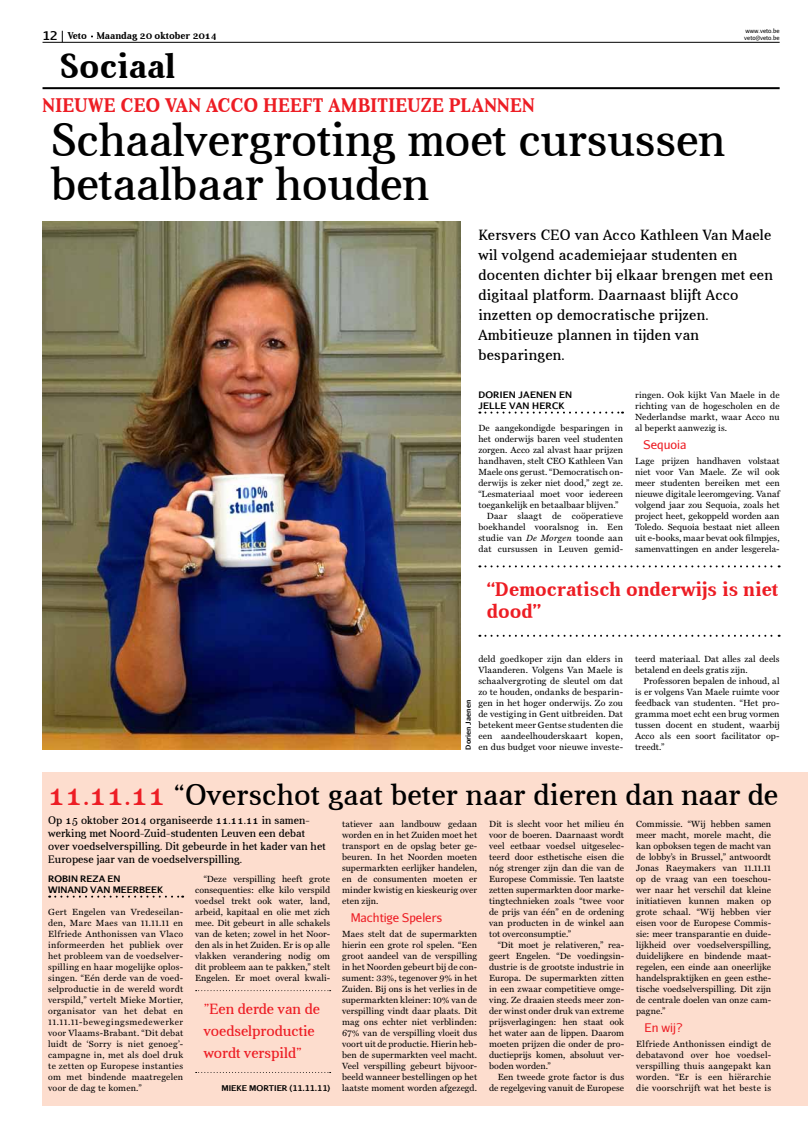
<style>
.page{position:relative;width:808px;height:1134px;background:#fff}
.page>*{position:absolute;margin:0;border:0;box-sizing:border-box;transform-origin:0 0}
.t1{font:47px/44px "Aver";color:#000}
.t2{font:700 35px "Aver";color:#000}
.t3{font:30px "Aver";letter-spacing:.01em;color:#000}
.t4{font:700 20px/22px "Aver";letter-spacing:.005em;color:#ed1d24}
.t5{font:15px/20px "Aver";letter-spacing:.02em;color:#000}
.t6{font:15px/22px "Aver";color:#ed1d24}
.t7{font:12px "Aurulent Sans";color:#ed1d24}
.t8{font:11px/13px "Aver";letter-spacing:.01em;color:#000}
.t9{font:700 10px "Aver";color:#000}
.t10{font:9px/11px "Miller Text";letter-spacing:.01em;color:#000;text-align:justify}
.t11{font:700 9px/11px "Aurulent Sans";color:#000}
.t12{font:700 9px/11px "Aurulent Sans";letter-spacing:.02em;color:#000}
.t13{font:700 8px "Aurulent Sans";color:#000}
.t14{font:700 7px "Aurulent Sans";color:#000}
.t15{font:6px/7.2px "Aurulent Sans";color:#000}
.s1{font-family:"Aurulent Sans";font-size:12px}
.s2{font-style:italic}
.s3{color:#ed1d24}
</style>
<div class="page">
<svg style="left:479px;top:412px;width:144px;height:2px"></svg>
<div style="left:43px;top:772px;width:765px;height:334px;background:#fdddce"></div>
<svg style="left:49px;top:896px;width:134px;height:2px"></svg>
<svg style="left:196px;top:990px;width:135px;height:1px"></svg>
<svg style="left:196px;top:1072px;width:135px;height:1px"></svg>
<img style="left:43px;top:222px;width:418px;height:528px">
<svg style="left:479px;top:565px;width:301px;height:2px"></svg>
<svg style="left:479px;top:635px;width:301px;height:2px"></svg>
<hr style="left:43px;top:42px;width:737px;height:1px;background:#000">
<hr style="left:43px;top:87px;width:737px;height:2px;background:#000">
<p class="t9" style="left:43px;top:30px;width:176px"><span class="s1">12</span> Veto Maandag 20 oktober 2014</p>
<p class="t15" style="left:744px;top:27px;width:37px">www.veto.be veto@veto.be</p>
<h2 class="t2" style="left:60px;top:46px;width:118px">Sociaal</h2>
<h3 class="t4" style="left:43px;top:94px;width:92px">Nieuwe CEO</h3>
<h3 class="t4" style="left:165px;top:94px;width:371px">van Acco heeft ambitieuze plannen</h3>
<h1 class="t1" style="left:51px;top:118px;width:675px">Schaalvergroting moet cursussen betaalbaar houden</h1>
<p class="t5" style="left:478px;top:225px;width:296px">Kersvers CEO van Acco Kathleen Van Maele wil volgend academiejaar studenten en docenten dichter bij elkaar brengen met een digitaal platform. Daarnaast blijft Acco inzetten op democratische prijzen.<br>Ambitieuze plannen in tijden van besparingen.</p>
<p class="t12" style="left:478px;top:388px;width:95px">DORI EN JAENEN EN<br>JELLE VAN H ERCK</p>
<p class="t10" style="left:478px;top:422px;width:146px">De aangekondigde besparingen in</p>
<p class="t10" style="left:478px;top:433px;width:146px">het onderwijs baren veel studenten</p>
<p class="t10" style="left:478px;top:444px;width:146px">zorgen. Acco zal alvast haar prijzen</p>
<p class="t10" style="left:478px;top:455px;width:146px">handhaven, stelt CEO Kathleen Van</p>
<p class="t10" style="left:478px;top:466px;width:146px">Maele ons gerust. “Democratisch on-</p>
<p class="t10" style="left:478px;top:477px;width:146px">derwijs is zeker niet dood,” zegt ze.</p>
<p class="t10" style="left:478px;top:488px;width:146px">“Lesmateriaal moet voor iedereen</p>
<p class="t10" style="left:478px;top:499px;width:142px">toegankelijk en betaalbaar blijven.”</p>
<p class="t10" style="left:487px;top:510px;width:138px">Daar slaagt de coöperatieve</p>
<p class="t10" style="left:478px;top:521px;width:146px">boekhandel vooralsnog in. Een</p>
<p class="t10" style="left:478px;top:532px;width:146px">studie van <span class="s2">De Morgen</span> toonde aan</p>
<p class="t10" style="left:478px;top:543px;width:146px">dat cursussen in Leuven gemid-</p>
<p class="t10" style="left:635px;top:389px;width:146px">ringen. Ook kijkt Van Maele in de richting van de hogescholen en de Nederlandse markt, waar Acco nu al beperkt aanwezig is.</p>
<h3 class="t7" style="left:643px;top:437px;width:44px">Sequoia</h3>
<p class="t10" style="left:635px;top:455px;width:146px">Lage prijzen handhaven volstaat niet voor Van Maele. Ze wil ook meer studenten bereiken met een nieuwe digitale leeromgeving. Vanaf volgend jaar zou Sequoia, zoals het project heet, gekoppeld worden aan Toledo. Sequoia bestaat niet alleen uit e-books, maar bevat ook filmpjes, samenvattingen en ander lesgerela-</p>
<h3 class="t4" style="left:487px;top:578px;width:293px">“Democratisch onderwijs is niet dood”</h3>
<p class="t10" style="left:478px;top:653px;width:146px">deld goedkoper zijn dan elders in Vlaanderen. Volgens Van Maele is schaalvergroting de sleutel om dat zo te houden, ondanks de besparin&shy;gen in het hoger onderwijs. Zo zou de vestiging in Gent uitbreiden. Dat betekent meer Gentse studenten die een aandeelhouderskaart kopen, en dus budget voor nieuwe investe-</p>
<p class="t14" style="left:463px;top:750px;width:51px;rotate:-90deg">DORIEN JAENEN</p>
<p class="t10" style="left:635px;top:653px;width:146px">teerd materiaal. Dat alles zal deels betalend en deels gratis zijn.</p>
<p class="t10" style="left:635px;top:675px;width:146px;text-indent:9px">Professoren bepalen de inhoud, al is er volgens Van Maele ruimte voor feedback van studenten. “Het pro&shy;gramma moet echt een brug vormen tussen docent en student, waarbij Acco als een soort facilitator op&shy;treedt.”</p>
<h3 class="t3" style="left:48px;top:778px;width:731px"><span class="s3">11.11.11</span> “Overschot gaat beter naar dieren dan naar de</h3>
<p class="t8" style="left:48px;top:814px;width:279px">Op 15 oktober 2014 organiseerde 11.11.11 in samen&shy;werking met Noord-Zuid-studenten Leuven een debat over voedselverspilling. Dit gebeurde in het kader van het Europese jaar van de voedselverspilling.</p>
<p class="t11" style="left:48px;top:872px;width:115px">ROBI N REZA EN<br>WI NAND VAN M EERBEEK</p>
<p class="t10" style="left:48px;top:906px;width:136px">Gert Engelen van Vredeseilan&shy;den, Marc Maes van 11.11.11 en Elfriede Anthonissen van Vlaco informeerden het publiek over het probleem van de voedselver&shy;spilling en haar mogelijke oplos&shy;singen. “Eén derde van de voed&shy;selproductie in de wereld wordt verspild,” vertelt Mieke Mortier, organisator van het debat en 11.11.11-bewegingsmedewerker voor Vlaams-Brabant. “Dit debat luidt de ‘Sorry is niet genoeg’- campagne in, met als doel druk te zetten op Europese instanties om met bindende maatregelen voor de dag te komen.”</p>
<p class="t10" style="left:195px;top:873px;width:136px;text-indent:9px">“Deze verspilling heeft grote consequenties: elke kilo verspild voedsel trekt ook water, land, arbeid, kapitaal en olie met zich mee. Dit gebeurt in alle schakels van de keten; zowel in het Noor&shy;den als in het Zuiden. Er is op alle vlakken verandering nodig om dit probleem aan te pakken,” stelt Engelen. Er moet overal kwali-</p>
<h3 class="t6" style="left:204px;top:998px;width:118px">”Een derde van de voedselproductie wordt verspild”</h3>
<p class="t13" style="left:221px;top:1082px;width:110px">MIEKE MORTIER (11.11.11)</p>
<p class="t10" style="left:342px;top:818px;width:136px">tatiever aan landbouw gedaan worden en in het Zuiden moet het transport en de opslag beter ge&shy;beuren. In het Noorden moeten supermarkten eerlijker handelen, en de consumenten moeten er minder kwistig en kieskeurig over eten zijn.</p>
<h3 class="t7" style="left:351px;top:910px;width:93px">Machtige Spelers</h3>
<p class="t10" style="left:342px;top:928px;width:136px">Maes stelt dat de supermarkten hierin een grote rol spelen. “Een groot aandeel van de verspilling in het Noorden gebeurt bij de con&shy;sument: 33%, tegenover 9% in het Zuiden. Bij ons is het verlies in de supermarkten kleiner: 10% van de verspilling vindt daar plaats. Dit mag ons echter niet verblinden:<br>67% van de verspilling vloeit dus voort uit de productie. Hierin heb&shy;ben de supermarkten veel macht.<br>Veel verspilling gebeurt bijvoor&shy;beeld wanneer bestellingen op het laatste moment worden afgezegd.</p>
<p class="t10" style="left:489px;top:818px;width:136px">Dit is slecht voor het milieu én voor de boeren. Daarnaast wordt veel eetbaar voedsel uitgeselec&shy;teerd door esthetische eisen die nóg strenger zijn dan die van de Europese Commissie. Ten laatste zetten supermarkten door marke&shy;tingtechnieken zoals “twee voor de prijs van één” en de ordening van producten in de winkel aan tot overconsumptie.”</p>
<p class="t10" style="left:489px;top:939px;width:136px;text-indent:9px">“Dit moet je relativeren,” rea&shy;geert Engelen. “De voedingsin&shy;dustrie is de grootste industrie in Europa. De supermarkten zitten in een zwaar competitieve omge&shy;ving. Ze draaien steeds meer zon&shy;der winst onder druk van extreme prijsverlagingen: hen staat ook het water aan de lippen. Daarom moeten prijzen die onder de pro&shy;ductieprijs komen, absoluut ver&shy;boden worden.”</p>
<p class="t10" style="left:489px;top:1071px;width:136px;text-align:right">Een tweede grote factor is dus de regelgeving vanuit de Europese</p>
<p class="t10" style="left:636px;top:818px;width:136px">Commissie. “Wij hebben samen meer macht, morele macht, die kan opboksen tegen de macht van de lobby’s in Brussel,” antwoordt Jonas Raeymakers van 11.11.11 op de vraag van een toeschou&shy;wer naar het verschil dat kleine initiatieven kunnen maken op grote schaal. “Wij hebben vier eisen voor de Europese Commis&shy;sie: meer transparantie en duide&shy;lijkheid over voedselverspilling, duidelijkere en bindende maat&shy;regelen, een einde aan oneerlijke handelspraktijken en geen esthe&shy;tische voedselverspilling. Dit zijn de centrale doelen van onze cam&shy;pagne.”</p>
<h3 class="t7" style="left:645px;top:1020px;width:40px">En wij?</h3>
<p class="t10" style="left:636px;top:1038px;width:136px">Elfriede Anthonissen eindigt de debatavond over hoe voedsel&shy;verspilling thuis aangepakt kan worden. “Er is een hiërarchie die voorschrijft wat het beste is</p>
</div>
